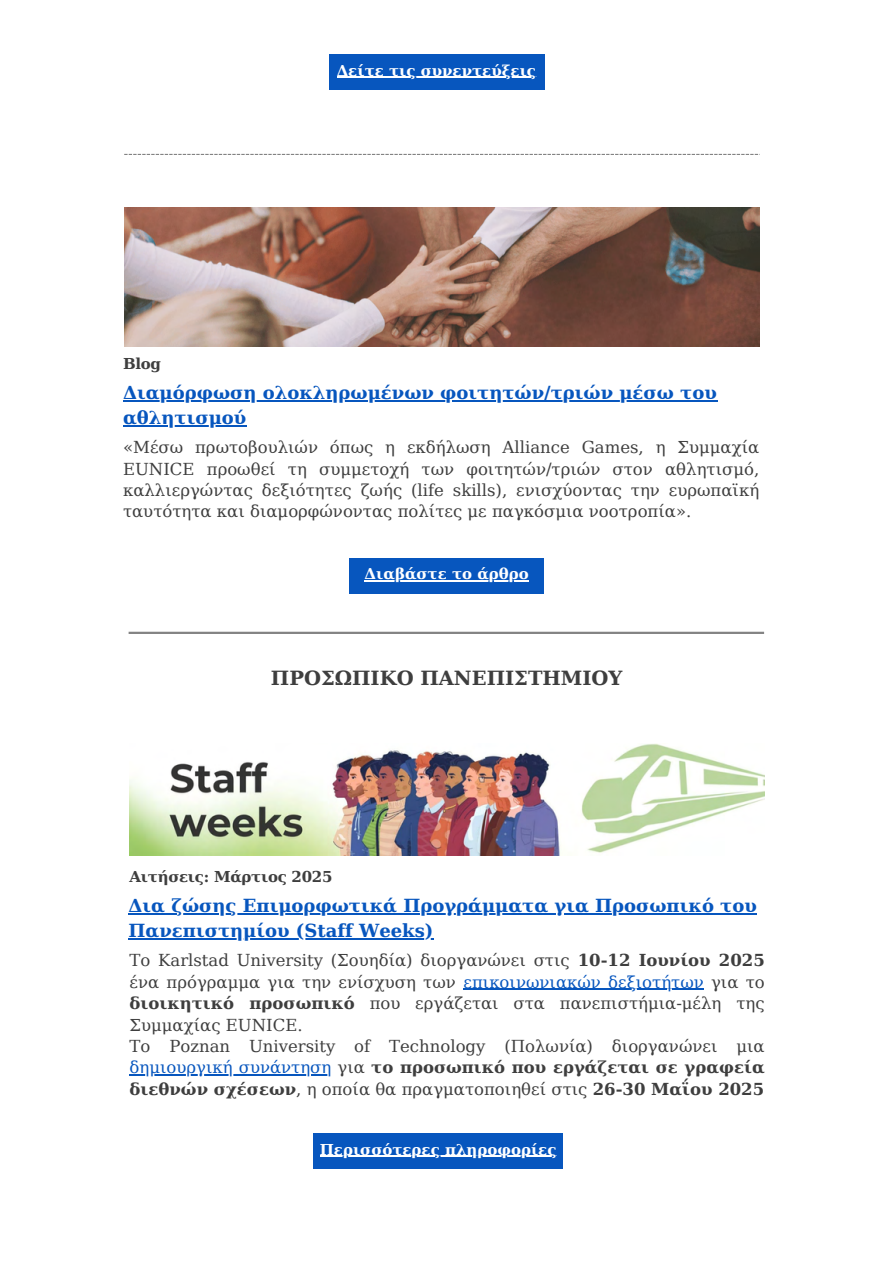
<style>
.page{position:relative;width:894px;height:1264px;background:#fff}
.page>*{position:absolute;margin:0;border:0;box-sizing:border-box;transform-origin:0 0}
.t1{font:700 19.5px "DejaVu Serif";color:#3e3e3e}
.t2{font:700 18px "DejaVu Serif";color:#0756be}
.t3{font:16.5px/21.3px "DejaVu Serif";color:#3e3e3e}
.t4{font:700 16.5px/21.3px "DejaVu Serif";color:#3e3e3e}
.t5{font:700 15px "DejaVu Serif";color:#fff}
.t6{font:700 15px "DejaVu Serif";letter-spacing:-.02em;color:#3e3e3e}
.s1{font-weight:700}
.s2{color:#0756be}
.s3{font-weight:400;color:#0756be}
.s4{font-weight:400}
</style>
<div class="page">
<div style="left:313px;top:1133px;width:250px;height:35px;background:#0756be"></div>
<hr style="left:320px;top:1155px;width:236px;height:1px;background:#fff">
<hr style="left:128px;top:631px;width:635px;height:3px;background:#000">
<img style="left:129px;top:744px;width:635px;height:111px">
<hr style="left:463px;top:988px;width:240px;height:2px;background:#0756be">
<hr style="left:129px;top:1074px;width:202px;height:1px;background:#0756be">
<hr style="left:128px;top:913px;width:629px;height:1px;background:#0756be">
<hr style="left:128px;top:938px;width:305px;height:1px;background:#0756be">
<div style="left:349px;top:558px;width:195px;height:35px;background:#0756be"></div>
<hr style="left:364px;top:580px;width:165px;height:1px;background:#fff">
<hr style="left:123px;top:400px;width:594px;height:2px;background:#0756be">
<hr style="left:123px;top:425px;width:123px;height:1px;background:#0756be">
<img style="left:124px;top:207px;width:635px;height:140px">
<svg style="left:124px;top:154px;width:635px;height:1px"></svg>
<div style="left:329px;top:54px;width:215px;height:35px;background:#0756be"></div>
<hr style="left:336px;top:77px;width:200px;height:1px;background:#fff">
<p class="t6" style="left:123px;top:355px;width:40px">Blog</p>
<p class="t5" style="left:336px;top:61px;width:201px">Δείτε τις συνεντεύξεις</p>
<p class="t2" style="left:123px;top:382px;width:595px">Διαμόρφωση ολοκληρωμένων φοιτητών/τριών μέσω του</p>
<h3 class="t2" style="left:123px;top:407px;width:125px">αθλητισμού</h3>
<h2 class="t3" style="left:123px;top:437px;width:637px;text-align:justify">«Μέσω πρωτοβουλιών όπως η εκδήλωση Alliance Games, η Συμμαχία EUNICE προωθεί τη συμμετοχή των φοιτητών/τριών στον αθλητισμό, καλλιεργώντας δεξιότητες ζωής (life skills), ενισχύοντας την ευρωπαϊκή ταυτότητα και διαμορφώνοντας πολίτες με παγκόσμια νοοτροπία».</h2>
<h1 class="t5" style="left:364px;top:565px;width:166px">Διαβάστε το άρθρο</h1>
<h2 class="t1" style="left:271px;top:666px;width:353px">ΠΡΟΣΩΠΙΚΟ ΠΑΝΕΠΙΣΤΗΜΙΟΥ</h2>
<p class="t6" style="left:129px;top:867px;width:204px">Αιτήσεις: Μάρτιος 2025</p>
<h3 class="t2" style="left:128px;top:895px;width:629px">Δια ζώσης Επιμορφωτικά Προγράμματα για Προσωπικό του</h3>
<p class="t2" style="left:128px;top:920px;width:306px">Πανεπιστημίου (Staff Weeks)</p>
<p class="t3" style="left:129px;top:950px;width:636px">Το Karlstad University (Σουηδία) διοργανώνει στις <span class="s1">10-12 Ιουνίου 2025 </span>ένα πρόγραμμα για την ενίσχυση των</p>
<p class="t3" style="left:129px;top:971px;width:636px;text-indent:334px"><span class="s2">επικοινωνιακών δεξιοτήτων</span> για το <span class="s1">διοικητικό προσωπικό</span> που εργάζεται στα πανεπιστήμια-μέλη της Συμμαχίας EUNICE.<br>Το Poznan University of Technology (Πολωνία) διοργανώνει μια</p>
<h3 class="t4" style="left:129px;top:1056px;width:636px"><span class="s3">δημιουργική συνάντηση</span> <span class="s4">για</span> το προσωπικό που εργάζεται σε γραφεία διεθνών σχέσεων<span class="s4">, η οποία θα πραγματοποιηθεί στις</span> 26-30 Μαΐου 2025</h3>
<h3 class="t5" style="left:320px;top:1140px;width:238px">Περισσότερες πληροφορίες</h3>
</div>
